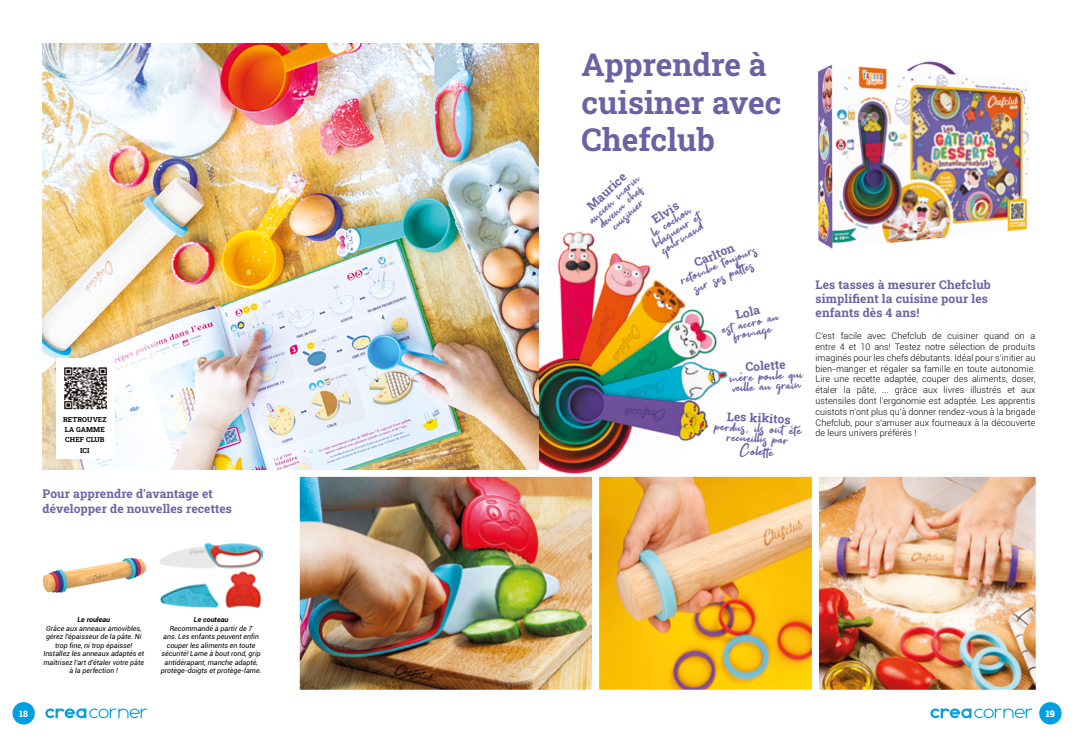
<style>
.page{position:relative;width:1078px;height:738px;background:#fff}
.page>*{position:absolute;margin:0;border:0;box-sizing:border-box;transform-origin:0 0}
.t1{font:31.5px/37.9px "Roboto Slab";color:#6d60a3}
.t2{font:19px "Get Show";color:#6e61a5}
.t3{font:12px/14.4px "Roboto Slab";letter-spacing:.01em;color:#6e61a5}
.t4{font:300 9px/10.8px "Roboto";color:#000;text-align:justify}
.t5{font:9px "Roboto Slab";color:#fff}
.t6{font:italic 7px/8.4px "Roboto";color:#000;text-align:center}
.t7{font:7px/10px "Roboto Slab";letter-spacing:.01em;color:#020203;text-align:center}
.t8{font:italic 700 7px "Roboto";color:#000}
</style>
<div class="page">
<svg style="left:45px;top:708px;width:102px;height:9px"></svg>
<div style="left:12px;top:701px;width:23px;height:23px;background:#009fe3;border-radius:50%"></div>
<svg style="left:930px;top:708px;width:102px;height:9px"></svg>
<div style="left:1038px;top:701px;width:23px;height:23px;background:#009fe3;border-radius:50%"></div>
<img style="left:822px;top:476px;width:214px;height:214px">
<img style="left:602px;top:476px;width:220px;height:214px">
<img style="left:289px;top:469px;width:313px;height:221px">
<img style="left:433px;top:231px;width:333px;height:304px">
<img style="left:42px;top:557px;width:103px;height:36px">
<img style="left:160px;top:542px;width:102px;height:66px">
<img style="left:818px;top:61px;width:212px;height:188px">
<img style="left:43px;top:43px;width:496px;height:426px">
<div style="left:56px;top:358px;width:59px;height:100px;background:#fff"></div>
<img style="left:64px;top:367px;width:43px;height:43px">
<p class="t7" style="left:63px;top:414px;width:45px">RETROUVEZ<br>LA GAMME<br>CHEF CLUB<br>ICI</p>
<h3 class="t3" style="left:43px;top:486px;width:191px">Pour apprendre d'avantage et développer de nouvelles recettes</h3>
<p class="t8" style="left:77px;top:614px;width:34px">Le rouleau</p>
<p class="t6" style="left:43px;top:623px;width:102px">Grâce aux anneaux amovibles, gérez l'épaisseur de la pâte. Ni trop fine, ni trop épaisse!<br>Installez les anneaux adaptés et maîtrisez l'art d'étaler votre pâte à la perfection !</p>
<p class="t8" style="left:194px;top:614px;width:36px">Le couteau</p>
<p class="t6" style="left:161px;top:623px;width:102px">Recommandé à partir de 7<br>ans. Les enfants peuvent enfin couper les aliments en toute sécurité! Lame à bout rond, grip antidérapant, manche adapté, protège-doigts et protège-lame.</p>
<h1 class="t1" style="left:581px;top:44px;width:201px">Apprendre à cuisiner avec<br>Chefclub</h1>
<h3 class="t3" style="left:583px;top:202px;width:50px;rotate:-43deg">Maurice</h3>
<h2 class="t2" style="left:582px;top:213px;width:66px;rotate:-43deg">ancien marin</h2>
<h2 class="t2" style="left:593px;top:217px;width:57px;rotate:-43deg">devenu chef</h2>
<h2 class="t2" style="left:605px;top:219px;width:41px;rotate:-43deg">cuisinier</h2>
<h3 class="t3" style="left:649px;top:214px;width:31px;rotate:-33deg">Elvis</h3>
<h2 class="t2" style="left:646px;top:224px;width:46px;rotate:-33deg">le cochon</h2>
<h2 class="t2" style="left:647px;top:235px;width:56px;rotate:-33deg">blagueur et</h2>
<h2 class="t2" style="left:656px;top:242px;width:49px;rotate:-33deg">gourmand</h2>
<h3 class="t3" style="left:691px;top:256px;width:44px;rotate:-23deg">Carlton</h3>
<h2 class="t2" style="left:676px;top:270px;width:83px;rotate:-23deg">retombe toujours</h2>
<h2 class="t2" style="left:689px;top:279px;width:65px;rotate:-23deg">sur ses pattes</h2>
<h3 class="t3" style="left:734px;top:307px;width:26px;rotate:-13deg">Lola</h3>
<h2 class="t2" style="left:719px;top:318px;width:59px;rotate:-13deg">est accro au</h2>
<h2 class="t2" style="left:731px;top:326px;width:40px;rotate:-13deg">fromage</h2>
<h3 class="t3" style="left:745px;top:359px;width:41px;rotate:-3deg">Colette</h3>
<h2 class="t2" style="left:728px;top:367px;width:75px;rotate:-3deg">mère poule qui</h2>
<h2 class="t2" style="left:731px;top:377px;width:70px;rotate:-3deg">veille au grain</h2>
<h3 class="t3" style="left:727px;top:408px;width:65px;rotate:3deg">Les kikitos</h3>
<h2 class="t2" style="left:715px;top:415px;width:88px;rotate:3deg">perdus, ils ont été</h2>
<h2 class="t2" style="left:727px;top:425px;width:63px;rotate:3deg">recueillis par</h2>
<h2 class="t2" style="left:740px;top:439px;width:35px;rotate:3deg">Colette</h2>
<h3 class="t3" style="left:815px;top:276px;width:177px">Les tasses à mesurer Chefclub simplifient la cuisine pour les enfants dès 4 ans!</h3>
<p class="t4" style="left:815px;top:330px;width:221px">C'est facile avec Chefclub de cuisiner quand on a entre 4 et 10 ans! Testez notre sélection de produits imaginés pour les chefs débutants. Idéal pour s’initier au bien-manger et régaler sa famille en toute autonomie.<br>Lire une recette adaptée, couper des aliments, doser, étaler la pâte, ... grâce aux livres illustrés et aux ustensiles dont l’ergonomie est adaptée. Les apprentis cuistots n’ont plus qu’à donner rendez-vous à la brigade Chefclub, pour s’amuser aux fourneaux à la découverte de leurs univers préférés !</p>
<p class="t5" style="left:19px;top:706px;width:10px">18</p>
<p class="t5" style="left:1045px;top:706px;width:10px">19</p>
</div>
